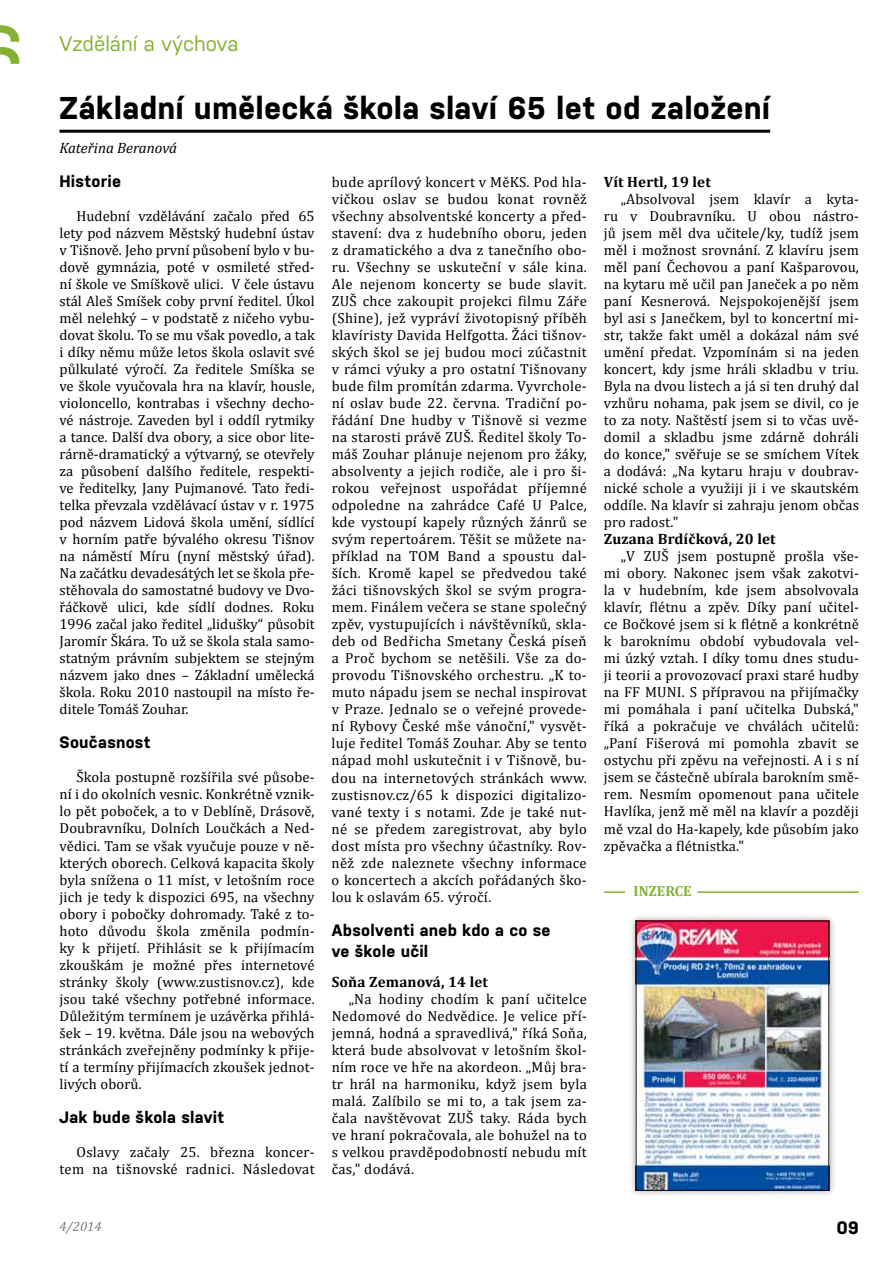
<style>
.page{position:relative;width:893px;height:1263px;background:#fff}
.page>*{position:absolute;margin:0;border:0;box-sizing:border-box;transform-origin:0 0}
.t1{font:700 31.5px "Nudista";letter-spacing:.005em;color:#000}
.t2{font:21px "Nudista";color:#86b133}
.t3{font:700 18px "Nudista";color:#000}
.t4{font:700 16.5px/21px "Nudista";letter-spacing:.015em;color:#000}
.t5{font:700 15px "Cambria";letter-spacing:.01em;color:#000}
.t6{font:italic 15px "Cambria";color:#000}
.t7{font:14.7px/17px "Cambria";letter-spacing:.01em;color:#000;text-align:justify}
.t8{font:700 14.7px "Cambria";color:#86b133}
.t9{font:italic 13.5px "Cambria";color:#807c7a}
</style>
<div class="page">
<svg style="left:0;top:25px;width:19px;height:39px"></svg>
<hr style="left:60px;top:130px;width:710px;height:3px;background:#000">
<div style="left:628px;top:913px;width:209px;height:285px;background:#000;opacity:.4"></div>
<img style="left:638px;top:923px;width:189px;height:266px">
<hr style="left:604px;top:891px;width:21px;height:2px;background:#86b133">
<hr style="left:697px;top:891px;width:162px;height:2px;background:#86b133">
<h2 class="t2" style="left:60px;top:29px;width:180px">Vzdělání a výchova</h2>
<h1 class="t1" style="left:60px;top:85px;width:712px">Základní umělecká škola slaví 65 let od založení</h1>
<p class="t6" style="left:60px;top:137px;width:119px">Kateřina Beranová</p>
<p class="t4" style="left:60px;top:169px;width:63px">Historie</p>
<p class="t7" style="left:60px;top:208px;width:257px;text-indent:17px">Hudební vzdělávání začalo před 65 lety pod názvem Městský hudební ústav v Tišnově. Jeho první působení bylo v bu&shy;dově gymnázia, poté v osmileté střed&shy;ní škole ve Smíškově ulici. V čele ústavu stál Aleš Smíšek coby první ředitel. Úkol měl nelehký – v podstatě z ničeho vybu&shy;dovat školu. To se mu však povedlo, a tak i díky němu může letos škola oslavit své půlkulaté výročí. Za ředitele Smíška se ve škole vyučovala hra na klavír, housle, violoncello, kontrabas i všechny decho&shy;vé nástroje. Zaveden byl i oddíl rytmiky a tance. Další dva obory, a sice obor lite&shy;rárně-dramatický a výtvarný, se otevřely za působení dalšího ředitele, respekti&shy;ve ředitelky, Jany Pujmanové. Tato ředi&shy;telka převzala vzdělávací ústav v r. 1975 pod názvem Lidová škola umění, sídlící v horním patře bývalého okresu Tišnov na náměstí Míru (nyní městský úřad).<br>Na začátku devadesátých let se škola pře&shy;stěhovala do samostatné budovy ve Dvo&shy;řáčkově ulici, kde sídlí dodnes. Roku 1996 začal jako ředitel „lidušky“ působit Jaromír Škára. To už se škola stala samo&shy;statným právním subjektem se stejným názvem jako dnes – Základní umělecká škola. Roku 2010 nastoupil na místo ře&shy;ditele Tomáš Zouhar.</p>
<p class="t4" style="left:60px;top:731px;width:93px">Současnost</p>
<p class="t7" style="left:59px;top:769px;width:257px;text-indent:17px">Škola postupně rozšířila své působe&shy;ní i do okolních vesnic. Konkrétně vznik&shy;lo pět poboček, a to v Deblíně, Drásově, Doubravníku, Dolních Loučkách a Ned&shy;vědici. Tam se však vyučuje pouze v ně&shy;kterých oborech. Celková kapacita školy byla snížena o 11 míst, v letošním roce jich je tedy k dispozici 695, na všechny obory i pobočky dohromady. Také z to&shy;hoto důvodu škola změnila podmín&shy;ky k přijetí. Přihlásit se k přijímacím zkouškám je možné přes internetové stránky školy (www.zustisnov.cz), kde jsou také všechny potřebné informace.<br>Důležitým termínem je uzávěrka přihlá&shy;šek – 19. května. Dále jsou na webových stránkách zveřejněny podmínky k přije&shy;tí a termíny přijímacích zkoušek jednot&shy;livých oborů.</p>
<p class="t4" style="left:60px;top:1105px;width:166px">Jak bude škola slavit</p>
<p class="t7" style="left:60px;top:1143px;width:257px;text-align:right">Oslavy začaly 25. března koncer&shy;tem na tišnovské radnici. Následovat</p>
<p class="t5" style="left:604px;top:171px;width:108px">Vít Hertl, 19 let</p>
<p class="t7" style="left:604px;top:191px;width:257px;text-indent:17px">„Absolvoval jsem klavír a kyta&shy;ru v Doubravníku. U obou nástro&shy;jů jsem měl dva učitele/ky, tudíž jsem měl i možnost srovnání. Z klavíru jsem měl paní Čechovou a paní Kašparovou, na kytaru mě učil pan Janeček a po něm paní Kesnerová. Nejspokojenější jsem byl asi s Janečkem, byl to koncertní mi&shy;str, takže fakt uměl a dokázal nám své umění předat. Vzpomínám si na jeden koncert, kdy jsme hráli skladbu v triu.<br>Byla na dvou listech a já si ten druhý dal vzhůru nohama, pak jsem se divil, co je to za noty. Naštěstí jsem si to včas uvě&shy;domil a skladbu jsme zdárně dohráli do konce," svěřuje se se smíchem Vítek a dodává: „Na kytaru hraju v doubrav&shy;nické schole a využiji ji i ve skautském oddíle. Na klavír si zahraju jenom občas pro radost."</p>
<p class="t5" style="left:604px;top:529px;width:173px">Zuzana Brdíčková, 20 let</p>
<p class="t7" style="left:604px;top:548px;width:257px;text-indent:17px">„V ZUŠ jsem postupně prošla vše&shy;mi obory. Nakonec jsem však zakotvi&shy;la v hudebním, kde jsem absolvovala klavír, flétnu a zpěv. Díky paní učitel&shy;ce Bočkové jsem si k flétně a konkrétně k baroknímu období vybudovala vel&shy;mi úzký vztah. I díky tomu dnes studu&shy;ji teorii a provozovací praxi staré hudby na FF MUNI. S přípravou na přijímačky mi pomáhala i paní učitelka Dubská," říká a pokračuje ve chválách učitelů: „Paní Fišerová mi pomohla zbavit se ostychu při zpěvu na veřejnosti. A i s ní jsem se částečně ubírala barokním smě&shy;rem. Nesmím opomenout pana učitele Havlíka, jenž mě měl na klavír a později mě vzal do Ha-kapely, kde působím jako zpěvačka a flétnistka."</p>
<p class="t8" style="left:634px;top:881px;width:59px">INZERCE</p>
<p class="t7" style="left:332px;top:174px;width:257px">bude aprílový koncert v MěKS. Pod hla&shy;vičkou oslav se budou konat rovněž všechny absolventské koncerty a před&shy;stavení: dva z hudebního oboru, jeden z dramatického a dva z tanečního obo&shy;ru. Všechny se uskuteční v sále kina.<br>Ale nejenom koncerty se bude slavit.<br>ZUŠ chce zakoupit projekci filmu Záře (Shine), jež vypráví životopisný příběh klavíristy Davida Helfgotta. Žáci tišnov&shy;ských škol se jej budou moci zúčastnit v rámci výuky a pro ostatní Tišnovany bude film promítán zdarma. Vyvrchole&shy;ní oslav bude 22. června. Tradiční po&shy;řádání Dne hudby v Tišnově si vezme na starosti právě ZUŠ. Ředitel školy To&shy;máš Zouhar plánuje nejenom pro žáky, absolventy a jejich rodiče, ale i pro ši&shy;rokou veřejnost uspořádat příjemné odpoledne na zahrádce Café U Palce, kde vystoupí kapely různých žánrů se svým repertoárem. Těšit se můžete na&shy;příklad na TOM Band a spoustu dal&shy;ších. Kromě kapel se předvedou také žáci tišnovských škol se svým progra&shy;mem. Finálem večera se stane společný zpěv, vystupujících i návštěvníků, skla&shy;deb od Bedřicha Smetany Česká píseň a Proč bychom se netěšili. Vše za do&shy;provodu Tišnovského orchestru. „K to&shy;muto nápadu jsem se nechal inspirovat v Praze. Jednalo se o veřejné provede&shy;ní Rybovy České mše vánoční," vysvět&shy;luje ředitel Tomáš Zouhar. Aby se tento nápad mohl uskutečnit i v Tišnově, bu&shy;dou na internetových stránkách www. zustisnov.cz/65 k dispozici digitalizo&shy;vané texty i s notami. Zde je také nut&shy;né se předem zaregistrovat, aby bylo dost místa pro všechny účastníky. Rov&shy;něž zde naleznete všechny informace o koncertech a akcích pořádaných ško&shy;lou k oslavám 65. výročí.</p>
<p class="t4" style="left:332px;top:918px;width:220px">Absolventi aneb kdo a co se ve škole učil</p>
<p class="t5" style="left:332px;top:971px;width:158px">Soňa Zemanová, 14 let</p>
<p class="t7" style="left:332px;top:990px;width:257px;text-indent:17px">„Na hodiny chodím k paní učitelce Nedomové do Nedvědice. Je velice pří&shy;jemná, hodná a spravedlivá," říká Soňa, která bude absolvovat v letošním škol&shy;ním roce ve hře na akordeon. „Můj bra&shy;tr hrál na harmoniku, když jsem byla malá. Zalíbilo se mi to, a tak jsem za&shy;čala navštěvovat ZUŠ taky. Ráda bych ve hraní pokračovala, ale bohužel na to s velkou pravděpodobností nebudu mít čas," dodává.</p>
<p class="t9" style="left:60px;top:1217px;width:43px">4/2014</p>
<p class="t3" style="left:836px;top:1214px;width:24px">09</p>
</div>
